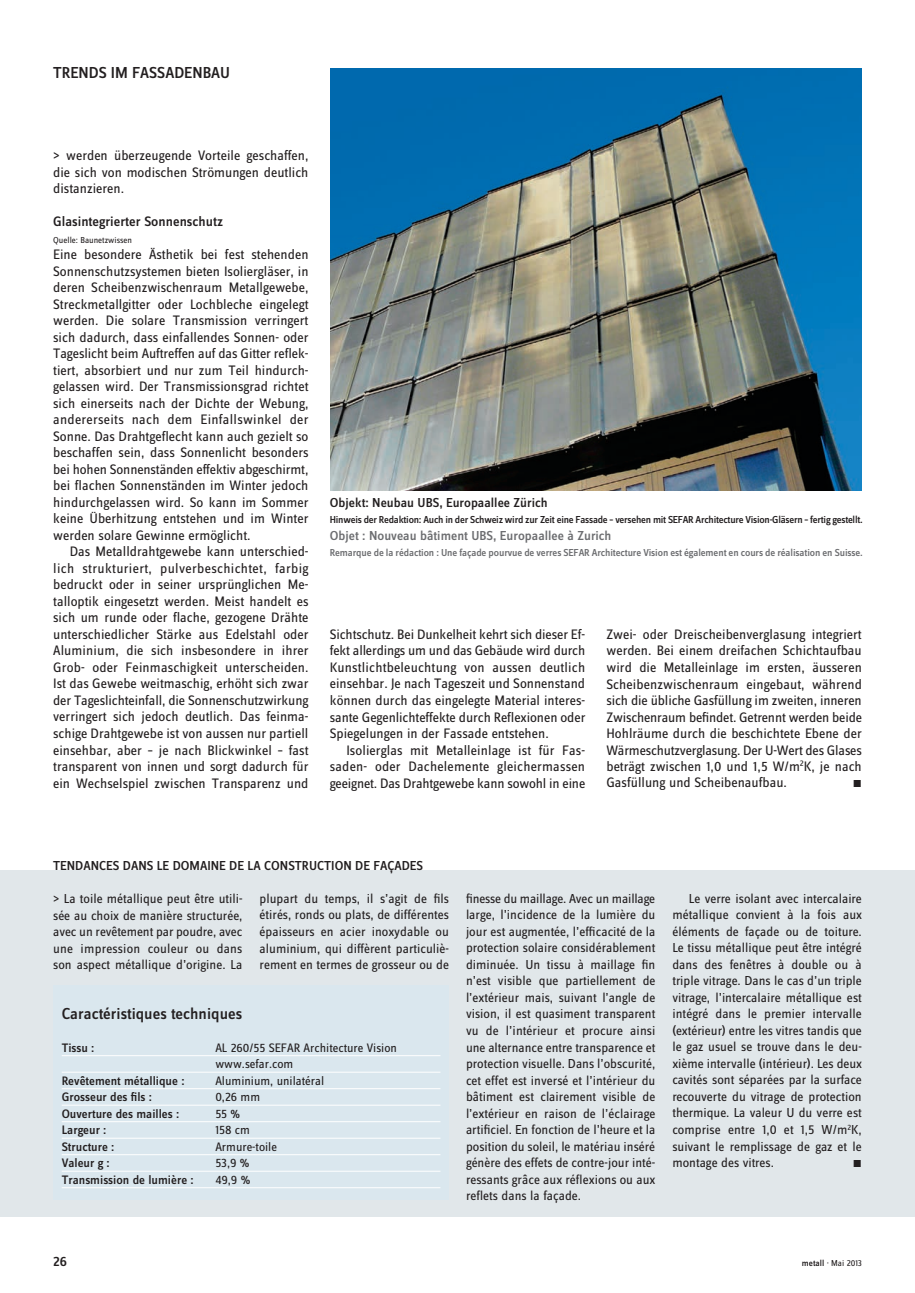
<style>
.page{position:relative;width:915px;height:1293px;background:#fff}
.page>*{position:absolute;margin:0;border:0;box-sizing:border-box;transform-origin:0 0}
.FR_Legende_9__medium{font:500 16.5px "Zine Sans Dis";color:#231f20}
.DE_rubrik_11{font:500 16.5px "Zine Sans Dis";color:#231f20}
.DE_Grundtext_EZ{font:14.25px/16.5px "Zine Sans Dis";color:#231f20;text-align:justify}
.DE_Grundtext_ohne_EZ{font:14.25px/16.5px "Zine Sans Dis";color:#231f20;text-align:justify}
.DE_Grundtext_ohne_EZ-2{font:500 14.25px "Zine Sans Dis";color:#231f20}
.FR_Grundtext_ohne_EZ{font:13.5px/16.5px "Zine Sans Dis";color:#231f20;text-align:justify}
.FR_Grundtext_EZ{font:13.5px/16.5px "Zine Sans Dis";color:#231f20;text-align:justify}
.FR_rubrik_9__med{font:500 13.5px "Zine Sans Dis";color:#231f20}
.DE_Legende_9__medium{font:500 13.5px "Zine Sans Dis";color:#6c6d70}
.DE_Legende_9__medium-2{font:500 13.5px "Zine Sans Dis";color:#231f20}
.Bautafel_Linien{font:500 12.75px "Zine Sans Dis";color:#231f20}
.Bautafel_Linien-2{font:12.75px "Zine Sans Dis";color:#231f20}
.DE_Grundtext_ohne_EZ-3{font:500 10.5px "Zine Sans Dis";letter-spacing:-.02em;color:#231f20}
.DE_Legende_9__medium-3{font:500 10.5px "Zine Sans Dis";letter-spacing:-.01em;color:#6c6d70}
.DE_Grundtext_EZ-2{font:10.5px "Zine Sans Dis Regular Roman Exp";color:#231f20}
.FR_Grundtext_EZ-2{font:10.5px "Zine Sans Dis Regular Roman Exp";color:#231f20}
.DE_Grundtext_ohne_EZ-4{font:9px "Zine Sans Dis";color:#231f20}
.s1{font-weight:500}
</style>
<div class="page">
<div style="left:0;top:870px;width:914px;height:346px;background:#e1e7ea"></div>
<div style="left:53px;top:985px;width:396px;height:215px;background:#dae7ee"></div>
<hr style="left:62px;top:1055px;width:378px;height:1px;background:#fff">
<hr style="left:62px;top:1072px;width:378px;height:1px;background:#fff">
<hr style="left:62px;top:1088px;width:378px;height:1px;background:#fff">
<hr style="left:62px;top:1105px;width:378px;height:1px;background:#fff">
<hr style="left:62px;top:1121px;width:378px;height:1px;background:#fff">
<hr style="left:62px;top:1138px;width:378px;height:1px;background:#fff">
<hr style="left:62px;top:1154px;width:378px;height:1px;background:#fff">
<hr style="left:62px;top:1171px;width:378px;height:1px;background:#fff">
<hr style="left:62px;top:1187px;width:378px;height:1px;background:#fff">
<img style="left:330px;top:68px;width:531px;height:422px">
<p class="DE_rubrik_11" style="left:53px;top:64px;width:178px">TRENDS IM FASSADENBAU</p>
<p class="DE_Grundtext_ohne_EZ" style="left:53px;top:148px;width:257px">&gt; werden überzeugende Vorteile geschaffen, die sich von modischen Strömungen deutlich distanzieren.</p>
<p class="DE_Grundtext_ohne_EZ-2" style="left:53px;top:214px;width:171px">Glasintegrierter Sonnenschutz</p>
<p class="DE_Grundtext_ohne_EZ-4" style="left:53px;top:236px;width:80px">Quelle: Baunetzwissen</p>
<p class="DE_Grundtext_ohne_EZ" style="left:53px;top:247px;width:257px">Eine besondere Ästhetik bei fest stehenden Sonnenschutzsystemen bieten Isoliergläser, in deren Scheibenzwischenraum Metallgewebe, Streckmetallgitter oder Lochbleche eingelegt werden. Die solare Transmission verringert sich dadurch, dass einfallendes Sonnen- oder Tageslicht beim Auftreffen auf das Gitter reflek&shy;tiert, absorbiert und nur zum Teil hindurch&shy;gelassen wird. Der Transmissionsgrad richtet sich einerseits nach der Dichte der Webung, andererseits nach dem Einfallswinkel der Sonne. Das Drahtgeflecht kann auch gezielt so beschaffen sein, dass Sonnenlicht besonders bei hohen Sonnenständen effektiv abgeschirmt, bei flachen Sonnenständen im Winter jedoch hindurchgelassen wird. So kann im Sommer keine Überhitzung entstehen und im Winter werden solare Gewinne ermöglicht.</p>
<p class="DE_Grundtext_EZ" style="left:53px;top:544px;width:257px;text-indent:17px">Das Metalldrahtgewebe kann unterschied&shy;lich strukturiert, pulverbeschichtet, farbig bedruckt oder in seiner ursprünglichen Me&shy;talloptik eingesetzt werden. Meist handelt es sich um runde oder flache, gezogene Drähte unterschiedlicher Stärke aus Edelstahl oder Aluminium, die sich insbesondere in ihrer Grob- oder Feinmaschigkeit unterscheiden.<br>Ist das Gewebe weitmaschig, erhöht sich zwar der Tageslichteinfall, die Sonnenschutzwirkung verringert sich jedoch deutlich. Das feinma&shy;schige Drahtgewebe ist von aussen nur partiell einsehbar, aber – je nach Blickwinkel – fast transparent von innen und sorgt dadurch für ein Wechselspiel zwischen Transparenz und</p>
<p class="DE_Legende_9__medium-2" style="left:330px;top:496px;width:219px">Objekt: Neubau UBS, Europaallee Zürich</p>
<p class="DE_Grundtext_ohne_EZ-3" style="left:330px;top:515px;width:534px">Hinweis der Redaktion: Auch in der Schweiz wird zur Zeit eine Fassade – versehen mit SEFAR Architecture Vision-Gläsern – fertig gestellt.</p>
<p class="DE_Legende_9__medium" style="left:330px;top:529px;width:283px">Objet : Nouveau bâtiment UBS, Europaallee à Zurich</p>
<p class="DE_Legende_9__medium-3" style="left:330px;top:548px;width:534px">Remarque de la rédaction : Une façade pourvue de verres SEFAR Architecture Vision est également en cours de réalisation en Suisse.</p>
<p class="DE_Grundtext_EZ" style="left:330px;top:626px;width:257px">Sichtschutz. Bei Dunkelheit kehrt sich dieser Ef&shy;fekt allerdings um und das Gebäude wird durch Kunstlichtbeleuchtung von aussen deutlich einsehbar. Je nach Tageszeit und Sonnenstand können durch das eingelegte Material interes&shy;sante Gegenlichteffekte durch Reflexionen oder Spiegelungen in der Fassade entstehen.</p>
<p class="DE_Grundtext_EZ" style="left:330px;top:742px;width:257px;text-indent:17px">Isolierglas mit Metalleinlage ist für Fas&shy;saden- oder Dachelemente gleichermassen geeignet. Das Drahtgewebe kann sowohl in eine</p>
<p class="DE_Grundtext_EZ" style="left:606px;top:626px;width:257px">Zwei- oder Dreischeibenverglasung integriert werden. Bei einem dreifachen Schichtaufbau wird die Metalleinlage im ersten, äusseren Scheibenzwischenraum eingebaut, während sich die übliche Gasfüllung im zweiten, inneren Zwischenraum befindet. Getrennt werden beide Hohlräume durch die beschichtete Ebene der Wärmeschutzverglasung. Der U-Wert des Glases beträgt zwischen 1,0 und 1,5 W/m<sup>2</sup>K, je nach Gasfüllung und Scheibenaufbau.</p>
<p class="DE_Grundtext_EZ-2" style="left:852px;top:779px;width:11px">m</p>
<p class="FR_rubrik_9__med" style="left:53px;top:859px;width:371px">TENDANCES DANS LE DOMAINE DE LA CONSTRUCTION DE FAÇADES</p>
<p class="FR_Grundtext_ohne_EZ" style="left:53px;top:891px;width:191px">&gt; La toile métallique peut être utili&shy;sée au choix de manière structurée, avec un revêtement par poudre, avec une impression couleur ou dans son aspect métallique d’origine. La</p>
<p class="FR_Grundtext_ohne_EZ" style="left:259px;top:891px;width:191px">plupart du temps, il s’agit de fils étirés, ronds ou plats, de différentes épaisseurs en acier inoxydable ou aluminium, qui diffèrent particuliè&shy;rement en termes de grosseur ou de</p>
<p class="FR_Grundtext_ohne_EZ" style="left:466px;top:891px;width:191px">finesse du maillage. Avec un maillage large, l’incidence de la lumière du jour est augmentée, l’efficacité de la protection solaire considérablement diminuée. Un tissu à maillage fin n’est visible que partiellement de l’extérieur mais, suivant l’angle de vision, il est quasiment transparent vu de l’intérieur et procure ainsi une alternance entre transparence et protection visuelle. Dans l’obscurité, cet effet est inversé et l’intérieur du bâtiment est clairement visible de l’extérieur en raison de l’éclairage artificiel. En fonction de l’heure et la position du soleil, le matériau inséré génère des effets de contre-jour inté&shy;ressants grâce aux réflexions ou aux reflets dans la façade.</p>
<p class="FR_Grundtext_EZ" style="left:672px;top:891px;width:191px;text-indent:17px">Le verre isolant avec intercalaire métallique convient à la fois aux éléments de façade ou de toiture.<br>Le tissu métallique peut être intégré dans des fenêtres à double ou à triple vitrage. Dans le cas d’un triple vitrage, l’intercalaire métallique est intégré dans le premier intervalle (extérieur) entre les vitres tandis que le gaz usuel se trouve dans le deu&shy;xième intervalle (intérieur). Les deux cavités sont séparées par la surface recouverte du vitrage de protection thermique. La valeur U du verre est comprise entre 1,0 et 1,5 W/m<sup>2</sup>K, suivant le remplissage de gaz et le montage des vitres.</p>
<p class="FR_Legende_9__medium" style="left:62px;top:1005px;width:182px">Caractéristiques techniques</p>
<p class="Bautafel_Linien" style="left:62px;top:1041px;width:34px">Tissu :</p>
<p class="Bautafel_Linien-2" style="left:215px;top:1041px;width:183px">AL 260/55 SEFAR Architecture Vision</p>
<p class="Bautafel_Linien-2" style="left:215px;top:1058px;width:79px">www.sefar.com</p>
<p class="Bautafel_Linien" style="left:62px;top:1074px;width:124px">Revêtement métallique :</p>
<p class="Bautafel_Linien-2" style="left:215px;top:1074px;width:110px">Aluminium, unilatéral</p>
<p class="Bautafel_Linien" style="left:62px;top:1090px;width:92px">Grosseur des fils :</p>
<p class="Bautafel_Linien-2" style="left:215px;top:1091px;width:46px">0,26 mm</p>
<p class="Bautafel_Linien" style="left:62px;top:1107px;width:119px">Ouverture des mailles :</p>
<p class="Bautafel_Linien-2" style="left:215px;top:1107px;width:26px">55 %</p>
<p class="Bautafel_Linien" style="left:62px;top:1123px;width:46px">Largeur :</p>
<p class="Bautafel_Linien-2" style="left:215px;top:1124px;width:36px">158 cm</p>
<p class="Bautafel_Linien" style="left:62px;top:1140px;width:54px">Structure :</p>
<p class="Bautafel_Linien-2" style="left:215px;top:1140px;width:63px">Armure-toile</p>
<p class="Bautafel_Linien" style="left:62px;top:1156px;width:50px">Valeur g :</p>
<p class="Bautafel_Linien-2" style="left:215px;top:1157px;width:36px">53,9 %</p>
<p class="Bautafel_Linien" style="left:62px;top:1173px;width:133px">Transmission de lumière :</p>
<p class="Bautafel_Linien-2" style="left:215px;top:1173px;width:36px">49,9 %</p>
<p class="FR_Grundtext_EZ-2" style="left:852px;top:1158px;width:11px">m</p>
<p class="DE_Grundtext_ohne_EZ-2" style="left:53px;top:1254px;width:15px">26</p>
<p class="DE_Grundtext_ohne_EZ-4" style="left:801px;top:1259px;width:61px"><span class="s1">metall</span> · Mai 2013</p>
</div>
